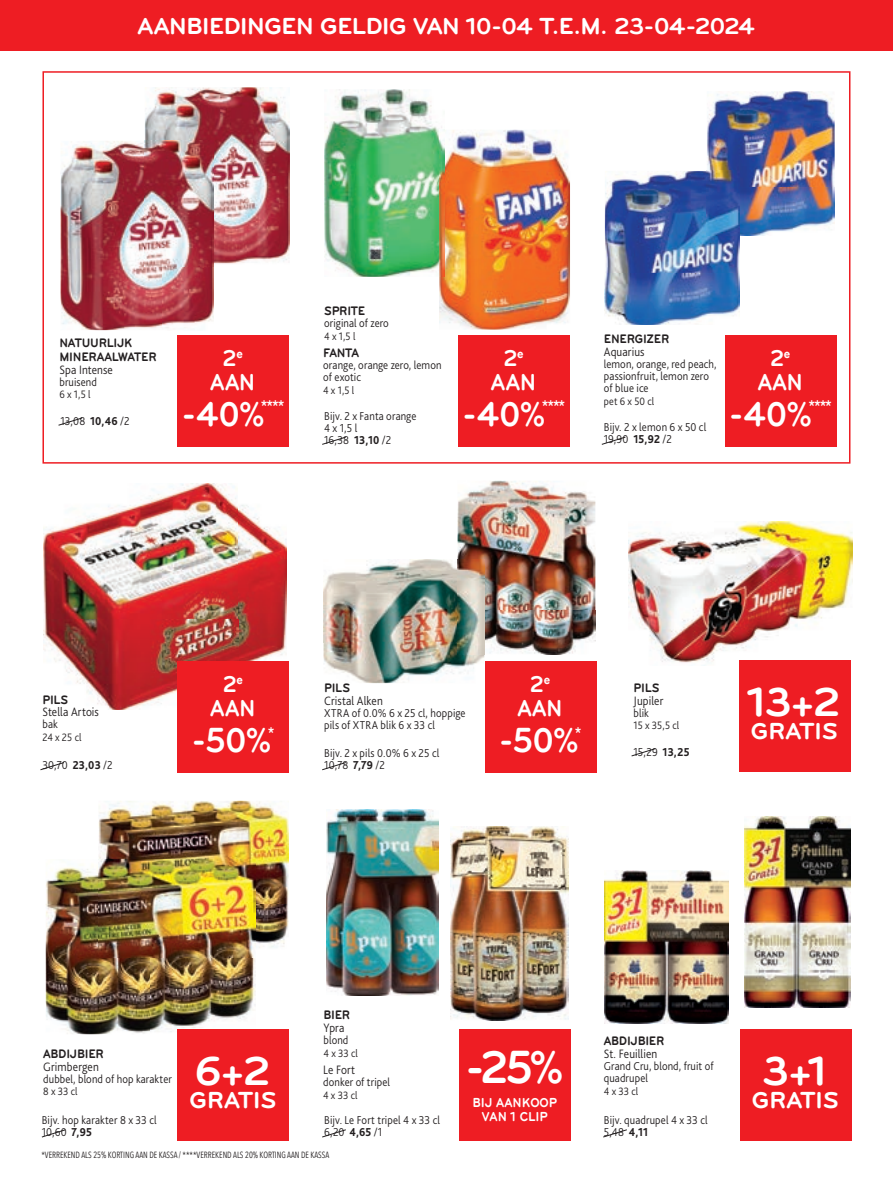
<style>
.page{position:relative;width:893px;height:1191px;background:#fff}
.page>*{position:absolute;margin:0;border:0;box-sizing:border-box;transform-origin:0 0}
.t1{font:48px "Bryant Bold Alt";color:#fff;scale:.9 1}
.t2{font:42.45px "Bryant Bold Alt";color:#fff}
.t3{font:36px "Bryant Bold Alt";letter-spacing:-.01em;color:#fff;scale:.9 1}
.t4{font:24px "Bryant Bold Alt";letter-spacing:-.025em;color:#fff}
.t5{font:24px/23.7px "Bryant Bold Alt";letter-spacing:-.025em;color:#fff;text-align:center;scale:.9 1}
.t6{font:13.5px/13.5px "Bryant Bold Alt";color:#fff;text-align:center;scale:.9 1}
.t7{font:300 12.75px "Bliss Pro";letter-spacing:.01em;color:#231f20;scale:.9 1}
.t8{font:12.75px/13.5px "Bryant Bold Alt";letter-spacing:-.02em;color:#231f20;scale:.9 1}
.t9{font:300 12px/12px "Bliss Pro";letter-spacing:.01em;color:#231f20;scale:.9 1}
.t10{font:300 11.25px "Bliss Pro";letter-spacing:.015em;color:#231f20;scale:.9 1}
.t11{font:9px "Avenir Next Condensed";color:#231f20;scale:.92 1}
.s1{font-weight:800}
</style>
<div class="page">
<svg style="left:42px;top:71px;width:808px;height:392px"></svg>
<img style="left:145px;top:87px;width:145px;height:90px">
<img style="left:214px;top:177px;width:76px;height:89px">
<img style="left:98px;top:800px;width:191px;height:104px">
<img style="left:256px;top:904px;width:33px;height:44px">
<img style="left:324px;top:89px;width:121px;height:188px">
<img style="left:61px;top:141px;width:102px;height:189px">
<img style="left:163px;top:266px;width:51px;height:64px">
<img style="left:145px;top:141px;width:69px;height:125px">
<img style="left:439px;top:130px;width:131px;height:199px">
<img style="left:439px;top:130px;width:6px;height:147px">
<img style="left:707px;top:91px;width:128px;height:96px">
<img style="left:740px;top:187px;width:95px;height:48px">
<img style="left:605px;top:171px;width:135px;height:154px">
<img style="left:707px;top:171px;width:33px;height:64px">
<img style="left:44px;top:484px;width:243px;height:225px">
<img style="left:457px;top:480px;width:138px;height:131px">
<img style="left:484px;top:611px;width:111px;height:43px">
<img style="left:323px;top:559px;width:134px;height:82px">
<img style="left:323px;top:641px;width:161px;height:42px">
<img style="left:457px;top:559px;width:27px;height:95px">
<img style="left:628px;top:522px;width:224px;height:143px">
<img style="left:46px;top:867px;width:105px;height:167px">
<img style="left:151px;top:957px;width:105px;height:77px">
<img style="left:98px;top:859px;width:158px;height:98px">
<img style="left:326px;top:809px;width:112px;height:186px">
<img style="left:450px;top:826px;width:118px;height:194px">
<img style="left:605px;top:870px;width:124px;height:153px">
<img style="left:744px;top:816px;width:107px;height:191px">
<div style="left:0;top:0;width:893px;height:50px;background:#ee1d23"></div>
<svg style="left:58px;top:417px;width:25px;height:9px"></svg>
<svg style="left:321px;top:436px;width:26px;height:9px"></svg>
<svg style="left:601px;top:436px;width:25px;height:9px"></svg>
<svg style="left:40px;top:762px;width:25px;height:8px"></svg>
<svg style="left:322px;top:762px;width:24px;height:8px"></svg>
<svg style="left:631px;top:748px;width:25px;height:9px"></svg>
<svg style="left:322px;top:1129px;width:24px;height:8px"></svg>
<svg style="left:41px;top:1129px;width:25px;height:8px"></svg>
<svg style="left:603px;top:1129px;width:24px;height:8px"></svg>
<div style="left:177px;top:335px;width:112px;height:111px;background:#ee1d23"></div>
<div style="left:458px;top:335px;width:112px;height:111px;background:#ee1d23"></div>
<div style="left:725px;top:335px;width:111px;height:111px;background:#ee1d23"></div>
<div style="left:178px;top:661px;width:111px;height:111px;background:#ee1d23"></div>
<div style="left:485px;top:661px;width:111px;height:111px;background:#ee1d23"></div>
<div style="left:739px;top:660px;width:111px;height:111px;background:#ee1d23"></div>
<div style="left:178px;top:1029px;width:111px;height:111px;background:#ee1d23"></div>
<div style="left:459px;top:1029px;width:112px;height:111px;background:#ee1d23"></div>
<div style="left:740px;top:1029px;width:111px;height:111px;background:#ee1d23"></div>
<h3 class="t4" style="left:138px;top:13px;width:619px">AANBIEDINGEN GELDIG VAN 10-04 T.E.M. 23-04-2024</h3>
<p class="t8" style="left:324px;top:304px;width:47px">SPRITE</p>
<p class="t9" style="left:324px;top:317px;width:73px">original of zero</p>
<p class="t10" style="left:324px;top:329px;width:36px">4 x 1,5 l</p>
<p class="t8" style="left:604px;top:332px;width:74px">ENERGIZER</p>
<p class="t7" style="left:604px;top:344px;width:47px">Aquarius</p>
<p class="t9" style="left:604px;top:357px;width:127px">lemon, orange, red peach, passionfruit, lemon zero of blue ice</p>
<p class="t10" style="left:604px;top:394px;width:57px">pet 6 x 50 cl</p>
<p class="t8" style="left:59px;top:336px;width:109px">NATUURLIJK<br>MINERAALWATER</p>
<p class="t7" style="left:59px;top:361px;width:61px">Spa Intense</p>
<p class="t9" style="left:59px;top:375px;width:43px">bruisend</p>
<p class="t10" style="left:59px;top:387px;width:36px">6 x 1,5 l</p>
<p class="t8" style="left:323px;top:346px;width:41px">FANTA</p>
<p class="t9" style="left:323px;top:359px;width:133px">orange, orange zero, lemon of exotic</p>
<p class="t10" style="left:323px;top:383px;width:36px">4 x 1,5 l</p>
<h3 class="t5" style="left:210px;top:346px;width:52px">2<sup>e<br></sup>AAN</h3>
<h3 class="t3" style="left:181px;top:393px;width:116px">-40%<sup>****</sup></h3>
<h3 class="t5" style="left:491px;top:346px;width:52px">2<sup>e<br></sup>AAN</h3>
<h3 class="t3" style="left:462px;top:393px;width:116px">-40%<sup>****</sup></h3>
<p class="t9" style="left:60px;top:414px;width:78px">13,08 <span class="s1">10,46</span> /2</p>
<p class="t9" style="left:324px;top:409px;width:104px">Bijv. 2 x Fanta orange<br>4 x 1,5 l<br>16,38 <span class="s1">13,10</span> /2</p>
<p class="t9" style="left:604px;top:421px;width:115px">Bijv. 2 x lemon 6 x 50 cl<br>19,90 <span class="s1">15,92</span> /2</p>
<h3 class="t5" style="left:758px;top:346px;width:52px">2<sup>e<br></sup>AAN</h3>
<h3 class="t3" style="left:729px;top:393px;width:116px">-40%<sup>****</sup></h3>
<p class="t8" style="left:42px;top:692px;width:30px">PILS</p>
<p class="t7" style="left:42px;top:704px;width:64px">Stella Artois</p>
<p class="t9" style="left:42px;top:718px;width:18px">bak</p>
<p class="t10" style="left:42px;top:730px;width:45px">24 x 25 cl</p>
<p class="t9" style="left:42px;top:759px;width:80px">30,70 <span class="s1">23,03</span> /2</p>
<h3 class="t5" style="left:210px;top:672px;width:52px">2<sup>e<br></sup>AAN</h3>
<h3 class="t3" style="left:192px;top:720px;width:93px">-50%<sup>*</sup></h3>
<h3 class="t5" style="left:517px;top:672px;width:52px">2<sup>e<br></sup>AAN</h3>
<h3 class="t3" style="left:499px;top:720px;width:93px">-50%<sup>*</sup></h3>
<p class="t8" style="left:324px;top:681px;width:30px">PILS</p>
<p class="t7" style="left:324px;top:692px;width:67px">Cristal Alken</p>
<p class="t9" style="left:324px;top:706px;width:159px">XTRA of 0.0% 6 x 25 cl, hoppige pils of XTRA blik 6 x 33 cl</p>
<p class="t8" style="left:634px;top:681px;width:30px">PILS</p>
<p class="t7" style="left:634px;top:692px;width:35px">Jupiler</p>
<p class="t9" style="left:634px;top:706px;width:19px">blik</p>
<p class="t10" style="left:634px;top:718px;width:52px">15 x 35,5 cl</p>
<p class="t9" style="left:324px;top:746px;width:130px">Bijv. 2 x pils 0.0% 6 x 25 cl<br>10,78 <span class="s1">7,79</span> /2</p>
<p class="t9" style="left:633px;top:745px;width:64px">15,29 <span class="s1">13,25</span></p>
<h2 class="t2" style="left:747px;top:678px;width:95px">13+2</h2>
<h3 class="t4" style="left:751px;top:718px;width:88px">GRATIS</h3>
<p class="t8" style="left:43px;top:1046px;width:69px">ABDIJBIER</p>
<p class="t7" style="left:43px;top:1058px;width:63px">Grimbergen</p>
<p class="t9" style="left:43px;top:1072px;width:144px">dubbel, blond of hop karakter</p>
<p class="t10" style="left:43px;top:1084px;width:40px">8 x 33 cl</p>
<p class="t9" style="left:42px;top:1113px;width:129px">Bijv. hop karakter 8 x 33 cl<br>10,60 <span class="s1">7,95</span></p>
<h2 class="t2" style="left:195px;top:1047px;width:78px">6+2</h2>
<h3 class="t4" style="left:190px;top:1086px;width:88px">GRATIS</h3>
<p class="t8" style="left:323px;top:1008px;width:31px">BIER</p>
<p class="t7" style="left:323px;top:1020px;width:25px">Ypra</p>
<p class="t9" style="left:323px;top:1033px;width:29px">blond</p>
<p class="t10" style="left:323px;top:1046px;width:40px">4 x 33 cl</p>
<p class="t8" style="left:604px;top:1034px;width:69px">ABDIJBIER</p>
<p class="t7" style="left:604px;top:1045px;width:61px">St. Feuillien</p>
<p class="t9" style="left:604px;top:1059px;width:124px">Grand Cru, blond, fruit of quadrupel</p>
<p class="t10" style="left:604px;top:1083px;width:40px">4 x 33 cl</p>
<h1 class="t1" style="left:465px;top:1040px;width:111px">-25%</h1>
<p class="t6" style="left:472px;top:1096px;width:96px">BIJ AANKOOP<br>VAN 1 CLIP</p>
<p class="t7" style="left:323px;top:1061px;width:37px">Le Fort</p>
<p class="t9" style="left:323px;top:1075px;width:76px">donker of tripel</p>
<p class="t10" style="left:323px;top:1087px;width:40px">4 x 33 cl</p>
<p class="t9" style="left:324px;top:1113px;width:130px">Bijv. Le Fort tripel 4 x 33 cl<br>6,20 <span class="s1">4,65</span> /1</p>
<p class="t9" style="left:604px;top:1113px;width:117px">Bijv. quadrupel 4 x 33 cl<br>5,48 <span class="s1">4,11</span></p>
<p class="t11" style="left:41px;top:1146px;width:314px">*VERREKEND ALS 25% KORTING AAN DE KASSA / ****VERREKEND ALS 20% KORTING AAN DE KASSA</p>
<h2 class="t2" style="left:763px;top:1047px;width:66px">3+1</h2>
<h3 class="t4" style="left:752px;top:1086px;width:88px">GRATIS</h3>
</div>
